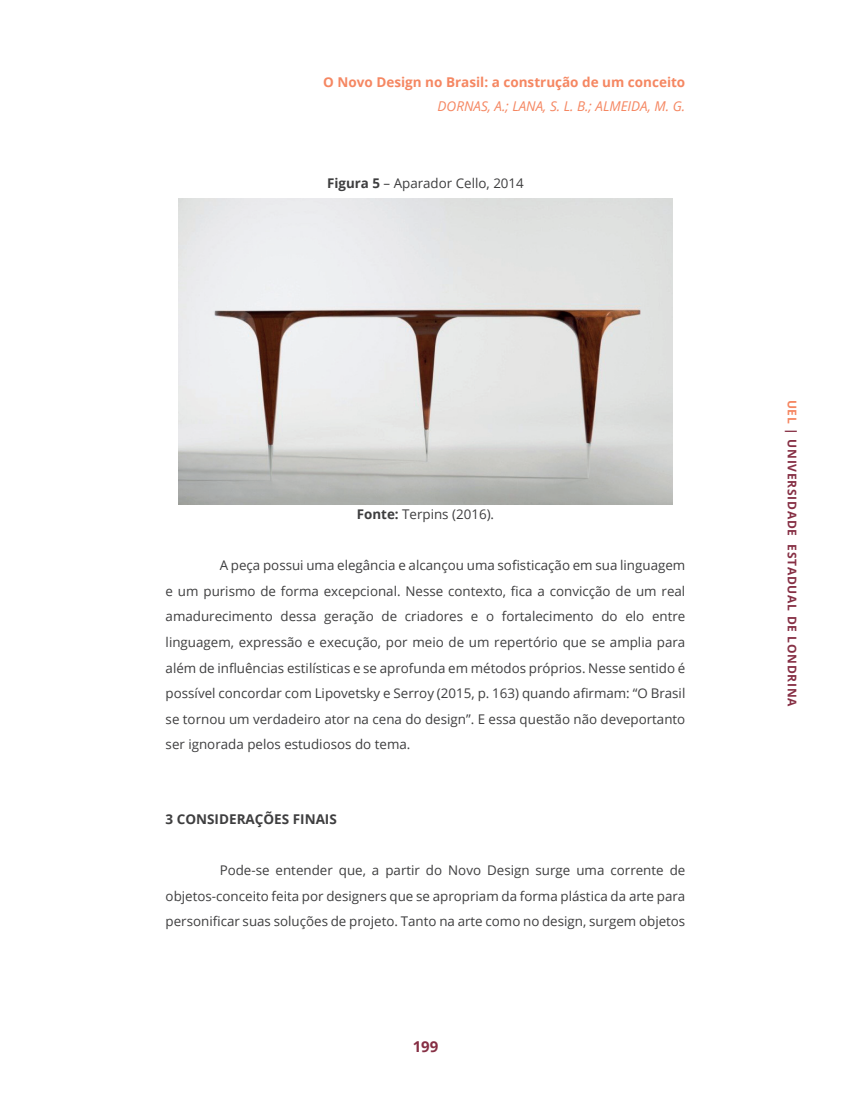
<style>
.page{position:relative;width:851px;height:1106px;background:#fff}
.page>*{position:absolute;margin:0;border:0;box-sizing:border-box;transform-origin:0 0}
.t1{font:700 15px "Open Sans";color:#862f44}
.t2{font:700 13.5px "Open Sans";color:#f58762}
.t3{font:italic 13.5px "Open Sans";color:#f58762}
.t4{font:700 13.5px "Open Sans";color:#3e3e3f}
.t5{font:13.35px/25.5px "Open Sans";color:#3e3e3f;text-align:justify}
.t6{font:700 12px "Open Sans";letter-spacing:.06em;color:#862f44}
.s1{font-weight:700}
.s2{color:#f58762}
</style>
<div class="page">
<img style="left:178px;top:199px;width:494px;height:306px">
<p class="t2" style="left:323px;top:72px;width:363px">O Novo Design no Brasil: a construção de um conceito</p>
<p class="t3" style="left:437px;top:97px;width:249px">DORNAS, A.; LANA, S. L. B.; ALMEIDA, M. G.</p>
<p class="t5" style="left:327px;top:170px;width:198px"><span class="s1">Figura 5</span> – Aparador Cello, 2014</p>
<p class="t5" style="left:357px;top:501px;width:139px"><span class="s1">Fonte:</span> Terpins (2016).</p>
<p class="t5" style="left:166px;top:552px;width:521px;text-indent:54px">A peça possui uma elegância e alcançou uma sofisticação em sua linguagem e um purismo de forma excepcional. Nesse contexto, fica a convicção de um real amadurecimento dessa geração de criadores e o fortalecimento do elo entre linguagem, expressão e execução, por meio de um repertório que se amplia para além de influências estilísticas e se aprofunda em métodos próprios. Nesse sentido é possível concordar com Lipovetsky e Serroy (2015, p. 163) quando afirmam: “O Brasil se tornou um verdadeiro ator na cena do design”. E essa questão não deveportanto ser ignorada pelos estudiosos do tema.</p>
<p class="t4" style="left:166px;top:809px;width:173px">3 CONSIDERAÇÕES FINAIS</p>
<p class="t5" style="left:166px;top:857px;width:521px;text-indent:54px">Pode-se entender que, a partir do Novo Design surge uma corrente de objetos-conceito feita por designers que se apropriam da forma plástica da arte para personificar suas soluções de projeto. Tanto na arte como no design, surgem objetos</p>
<p class="t1" style="left:412px;top:1035px;width:27px">199</p>
<p class="t6" style="left:800px;top:399px;width:308px;rotate:90deg"><span class="s2">UEL</span> | UNIVERSIDADE ESTADUAL DE LONDRINA</p>
</div>
